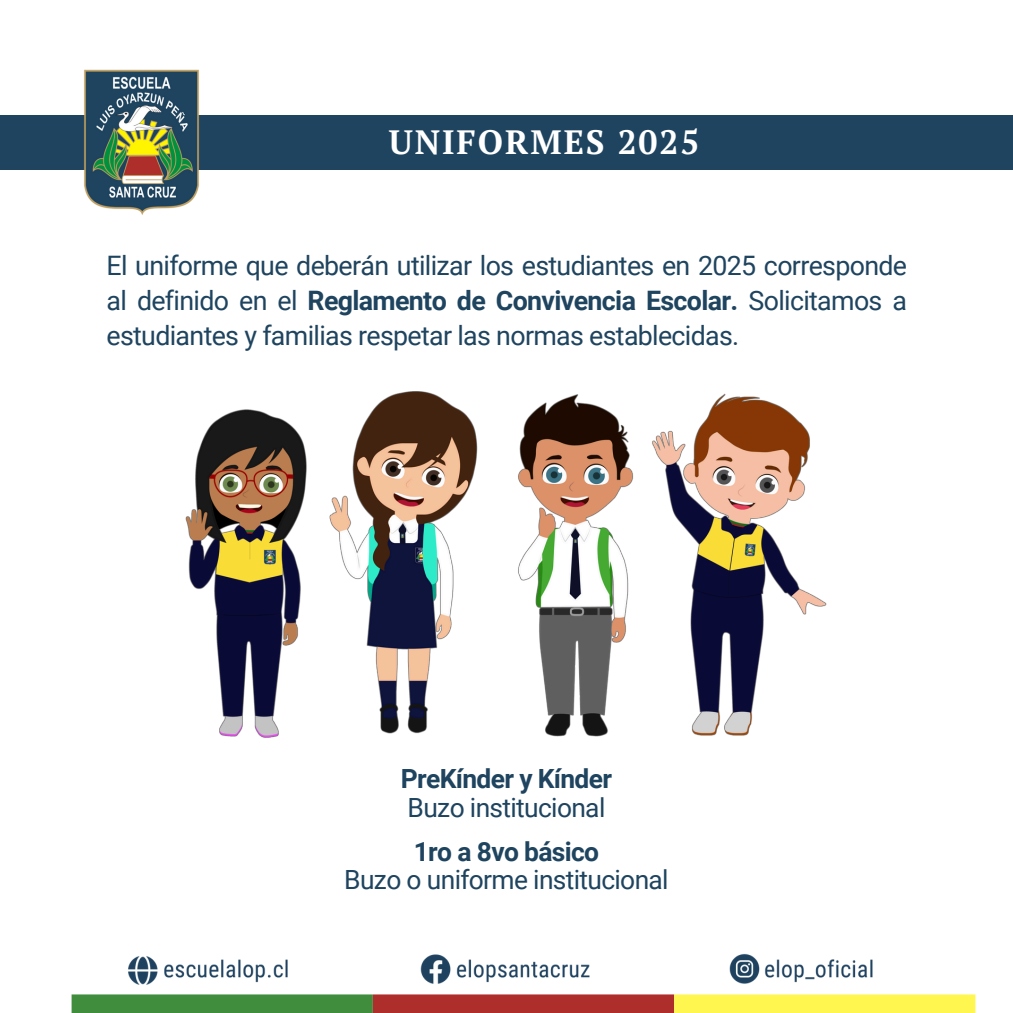
<style>
.page{position:relative;width:1013px;height:1013px;background:#fff}
.page>*{position:absolute;margin:0;border:0;box-sizing:border-box;transform-origin:0 0}
.t1{font:700 33.62px "PT Serif";letter-spacing:.06em;color:#fff}
.t2{font:26.75px/34.8px "Roboto";letter-spacing:-.025em;color:#1f445f;text-align:justify}
.t3{font:26.38px "Roboto";letter-spacing:-.025em;color:#1f445f}
.t4{font:700 26.38px "Roboto";letter-spacing:-.025em;color:#1f445f}
.s1{font-weight:700}
</style>
<div class="page">
<div style="left:0;top:115px;width:1012px;height:55px;background:#1f445f"></div>
<img style="left:84px;top:69px;width:115px;height:146px">
<div style="left:72px;top:994px;width:301px;height:18px;background:#3f8d3d"></div>
<div style="left:373px;top:994px;width:301px;height:18px;background:#ae2e2b"></div>
<div style="left:674px;top:994px;width:301px;height:18px;background:#fff650"></div>
<img style="left:128px;top:953px;width:745px;height:32px">
<img style="left:186px;top:391px;width:640px;height:346px">
<p class="t1" style="left:389px;top:119px;width:312px">UNIFORMES 2025</p>
<p class="t2" style="left:106px;top:249px;width:802px">El uniforme que deberán utilizar los estudiantes en 2025 corresponde al definido en el <span class="s1">Reglamento de Convivencia Escolar.</span> Solicitamos a estudiantes y familias respetar las normas establecidas.</p>
<h1 class="t4" style="left:401px;top:764px;width:213px">PreKínder y Kínder</h1>
<p class="t3" style="left:407px;top:792px;width:199px">Buzo institucional</p>
<p class="t4" style="left:414px;top:836px;width:187px">1ro a 8vo básico</p>
<p class="t3" style="left:344px;top:864px;width:326px">Buzo o uniforme institucional</p>
</div>
